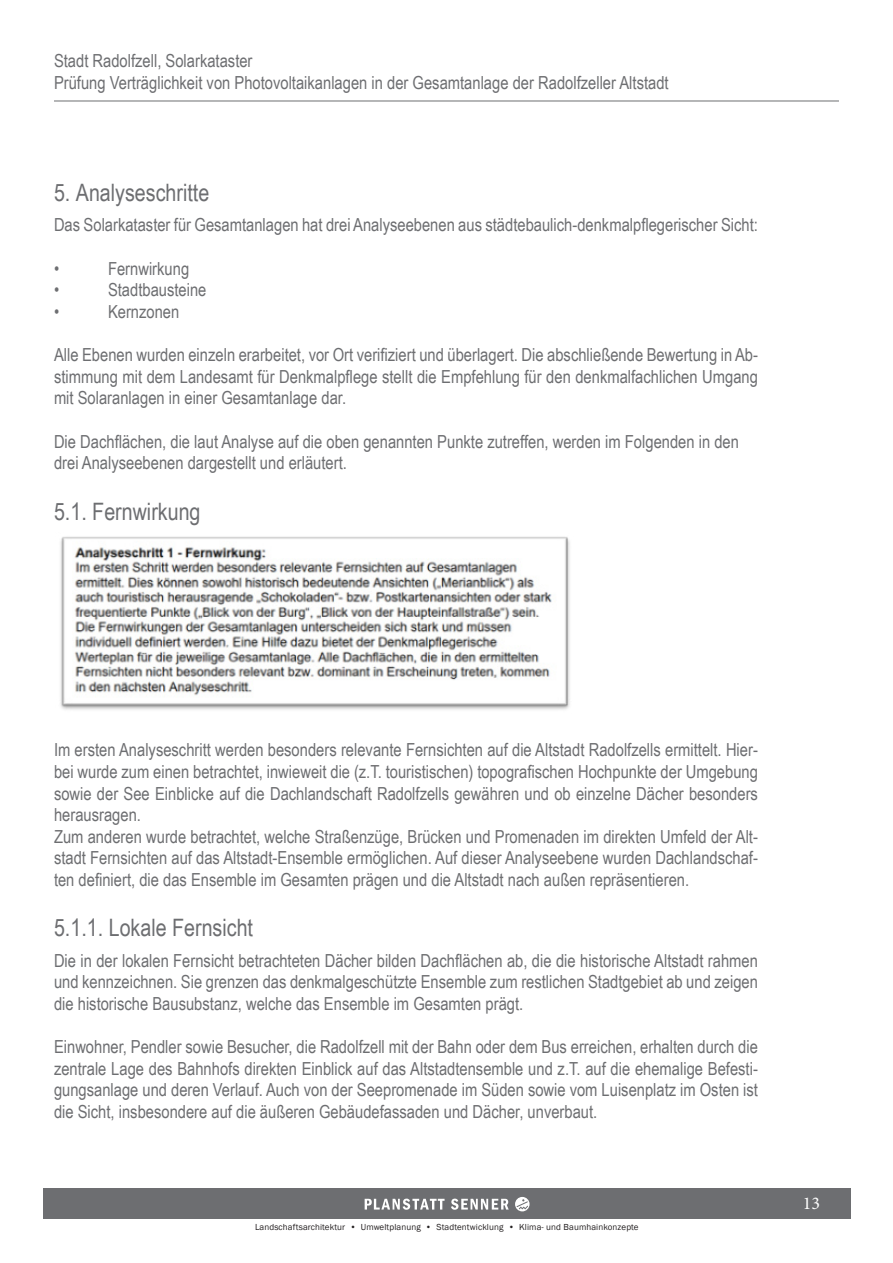
<style>
.page{position:relative;width:893px;height:1263px;background:#fff}
.page>*{position:absolute;margin:0;border:0;box-sizing:border-box;transform-origin:0 0}
.t1{font:24px "Arial Narrow";color:#6d6e71}
.t2{font:18px/21.6px "Arial Narrow";color:#6d6e71}
.t3{font:18px "Minion Pro";color:#fff}
.t4{font:9px "Franklin Gothic";letter-spacing:.01em;color:#231f20}
</style>
<div class="page">
<div style="left:43px;top:1188px;width:807px;height:31px;background:#6d6e71"></div>
<svg style="left:515px;top:1197px;width:15px;height:14px"></svg>
<svg style="left:365px;top:1198px;width:80px;height:12px"></svg>
<svg style="left:451px;top:1198px;width:58px;height:12px"></svg>
<hr style="left:54px;top:101px;width:785px;height:1px;background:#6d6e71">
<img style="left:60px;top:536px;width:510px;height:174px">
<p class="t2" style="left:54px;top:52px;width:616px">Stadt Radolfzell, Solarkataster<br>Prüfung Verträglichkeit von Photovoltaikanlagen in der Gesamtanlage der Radolfzeller Altstadt</p>
<h1 class="t1" style="left:54px;top:175px;width:157px">5. Analyseschritte</h1>
<p class="t2" style="left:54px;top:214px;width:705px">Das Solarkataster für Gesamtanlagen hat drei Analyseebenen aus städtebaulich-denkmalp昀氀egerischer Sicht:</p>
<p class="t2" style="left:54px;top:259px;width:7px">•</p>
<p class="t2" style="left:108px;top:259px;width:83px">Fernwirkung</p>
<p class="t2" style="left:54px;top:281px;width:7px">•</p>
<p class="t2" style="left:108px;top:281px;width:100px">Stadtbausteine</p>
<p class="t2" style="left:54px;top:302px;width:7px">•</p>
<p class="t2" style="left:108px;top:302px;width:73px">Kernzonen</p>
<p class="t2" style="left:54px;top:343px;width:705px;text-align:justify">Alle Ebenen wurden einzeln erarbeitet, vor Ort veri昀椀ziert und überlagert. Die abschließende Bewertung in Ab&shy;stimmung mit dem Landesamt für Denkmalp昀氀ege stellt die Empfehlung für den denkmalfachlichen Umgang mit Solaranlagen in einer Gesamtanlage dar.</p>
<p class="t2" style="left:54px;top:430px;width:686px">Die Dach昀氀ächen, die laut Analyse auf die oben genannten Punkte zutreffen, werden im Folgenden in den drei Analyseebenen dargestellt und erläutert.</p>
<h1 class="t1" style="left:54px;top:493px;width:148px">5.1. Fernwirkung</h1>
<p class="t2" style="left:54px;top:739px;width:705px">Im ersten Analyseschritt werden besonders relevante Fernsichten auf die Altstadt Radolfzells ermittelt. Hier&shy;bei wurde zum einen betrachtet, inwieweit die (z.T. touristischen) topogra昀椀schen Hochpunkte der Umgebung sowie der See Einblicke auf die Dachlandschaft Radolfzells gewähren und ob einzelne Dächer besonders herausragen.<br>Zum anderen wurde betrachtet, welche Straßenzüge, Brücken und Promenaden im direkten Umfeld der Alt&shy;stadt Fernsichten auf das Altstadt-Ensemble ermöglichen. Auf dieser Analyseebene wurden Dachlandschaf&shy;ten de昀椀niert, die das Ensemble im Gesamten prägen und die Altstadt nach außen repräsentieren.</p>
<h1 class="t1" style="left:54px;top:910px;width:201px">5.1.1. Lokale Fernsicht</h1>
<p class="t2" style="left:54px;top:949px;width:705px;text-align:justify">Die in der lokalen Fernsicht betrachteten Dächer bilden Dach昀氀ächen ab, die die historische Altstadt rahmen und kennzeichnen. Sie grenzen das denkmalgeschützte Ensemble zum restlichen Stadtgebiet ab und zeigen die historische Bausubstanz, welche das Ensemble im Gesamten prägt.</p>
<p class="t2" style="left:54px;top:1037px;width:705px;text-align:justify">Einwohner, Pendler sowie Besucher, die Radolfzell mit der Bahn oder dem Bus erreichen, erhalten durch die zentrale Lage des Bahnhofs direkten Einblick auf das Altstadtensemble und z.T. auf die ehemalige Befesti&shy;gungsanlage und deren Verlauf. Auch von der Seepromenade im Süden sowie vom Luisenplatz im Osten ist die Sicht, insbesondere auf die äußeren Gebäudefassaden und Dächer, unverbaut.</p>
<p class="t4" style="left:255px;top:1224px;width:385px">Landschaftsarchitektur • Umweltplanung • Stadtentwicklung • Klima- und Baumhainkonzepte</p>
<p class="t3" style="left:803px;top:1192px;width:19px">13</p>
</div>
